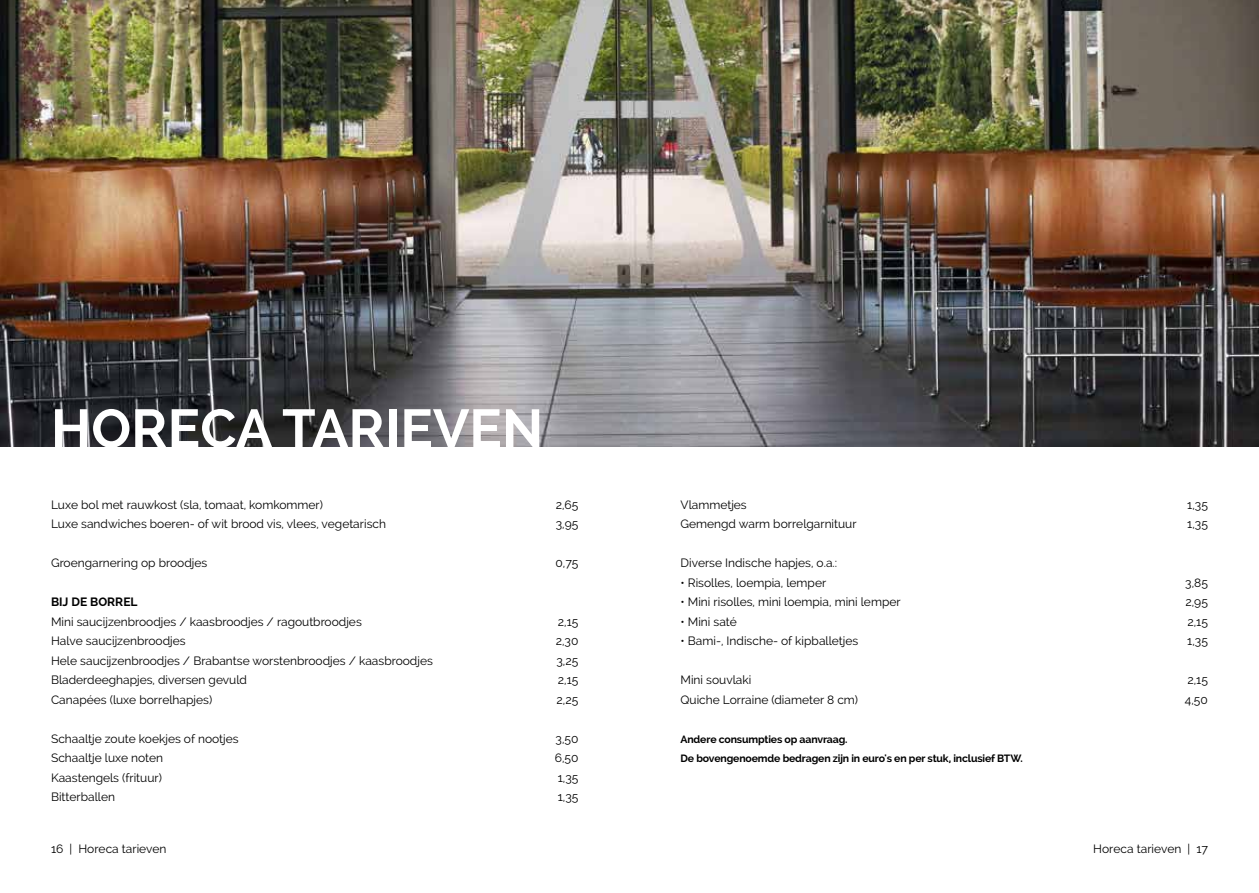
<style>
.page{position:relative;width:1259px;height:893px;background:#fff}
.page>*{position:absolute;margin:0;border:0;box-sizing:border-box;transform-origin:0 0}
.t1{font:700 54px "Raleway";color:#fff}
.t2{font:12px "Raleway";color:#000}
.t3{font:700 12px "Raleway";color:#000}
.t4{font:700 10.5px/19.5px "Raleway";letter-spacing:-.015em;color:#000}
</style>
<div class="page">
<img style="left:0;top:0;width:1259px;height:446px">
<h1 class="t1" style="left:51px;top:398px;width:493px">HORECA TARIEVEN</h1>
<p class="t2" style="left:51px;top:498px;width:273px">Luxe bol met rauwkost (sla, tomaat, komkommer)</p>
<p class="t2" style="left:556px;top:498px;width:24px">2,65</p>
<p class="t2" style="left:51px;top:517px;width:336px">Luxe sandwiches boeren- of wit brood vis, vlees, vegetarisch</p>
<p class="t2" style="left:556px;top:517px;width:24px">3,95</p>
<p class="t2" style="left:51px;top:556px;width:158px">Groengarnering op broodjes</p>
<p class="t2" style="left:555px;top:556px;width:24px">0,75</p>
<p class="t3" style="left:51px;top:595px;width:88px">BIJ DE BORREL</p>
<p class="t2" style="left:51px;top:615px;width:312px">Mini saucijzenbroodjes / kaasbroodjes / ragoutbroodjes</p>
<p class="t2" style="left:558px;top:615px;width:22px">2,15</p>
<p class="t2" style="left:51px;top:634px;width:136px">Halve saucijzenbroodjes</p>
<p class="t2" style="left:556px;top:634px;width:24px">2,30</p>
<p class="t2" style="left:51px;top:654px;width:383px">Hele saucijzenbroodjes / Brabantse worstenbroodjes / kaasbroodjes</p>
<p class="t2" style="left:556px;top:654px;width:23px">3,25</p>
<p class="t2" style="left:51px;top:673px;width:197px">Bladerdeeghapjes, diversen gevuld</p>
<p class="t2" style="left:558px;top:673px;width:22px">2,15</p>
<p class="t2" style="left:51px;top:693px;width:163px">Canapées (luxe borrelhapjes)</p>
<p class="t2" style="left:556px;top:693px;width:23px">2,25</p>
<p class="t2" style="left:51px;top:732px;width:189px">Schaaltje zoute koekjes of nootjes</p>
<p class="t2" style="left:555px;top:732px;width:24px">3,50</p>
<p class="t2" style="left:51px;top:751px;width:114px">Schaaltje luxe noten</p>
<p class="t2" style="left:555px;top:751px;width:25px">6,50</p>
<p class="t2" style="left:51px;top:771px;width:112px">Kaastengels (frituur)</p>
<p class="t2" style="left:558px;top:771px;width:22px">1,35</p>
<p class="t2" style="left:51px;top:790px;width:66px">Bitterballen</p>
<p class="t2" style="left:558px;top:790px;width:22px">1,35</p>
<p class="t2" style="left:680px;top:498px;width:68px">Vlammetjes</p>
<p class="t2" style="left:1187px;top:498px;width:22px">1,35</p>
<p class="t2" style="left:680px;top:517px;width:178px">Gemengd warm borrelgarnituur</p>
<p class="t2" style="left:1187px;top:517px;width:22px">1,35</p>
<p class="t2" style="left:680px;top:556px;width:158px">Diverse Indische hapjes, o.a.:</p>
<p class="t2" style="left:680px;top:576px;width:147px">• Risolles, loempia, lemper</p>
<p class="t2" style="left:1185px;top:576px;width:24px">3,85</p>
<p class="t2" style="left:680px;top:595px;width:222px">• Mini risolles, mini loempia, mini lemper</p>
<p class="t2" style="left:1185px;top:595px;width:24px">2,95</p>
<p class="t2" style="left:680px;top:615px;width:58px">• Mini saté</p>
<p class="t2" style="left:1187px;top:615px;width:22px">2,15</p>
<p class="t2" style="left:680px;top:634px;width:179px">• Bami-, Indische- of kipballetjes</p>
<p class="t2" style="left:1187px;top:634px;width:22px">1,35</p>
<p class="t2" style="left:680px;top:673px;width:72px">Mini souvlaki</p>
<p class="t2" style="left:1187px;top:673px;width:22px">2,15</p>
<p class="t2" style="left:680px;top:693px;width:179px">Quiche Lorraine (diameter 8 cm)</p>
<p class="t2" style="left:1185px;top:693px;width:24px">4,50</p>
<p class="t4" style="left:680px;top:729px;width:344px">Andere consumpties op aanvraag.<br>De bovengenoemde bedragen zijn in euro's en per stuk, inclusief BTW.</p>
<p class="t2" style="left:51px;top:842px;width:117px">16 | Horeca tarieven</p>
<p class="t2" style="left:1093px;top:842px;width:116px">Horeca tarieven | 17</p>
</div>
